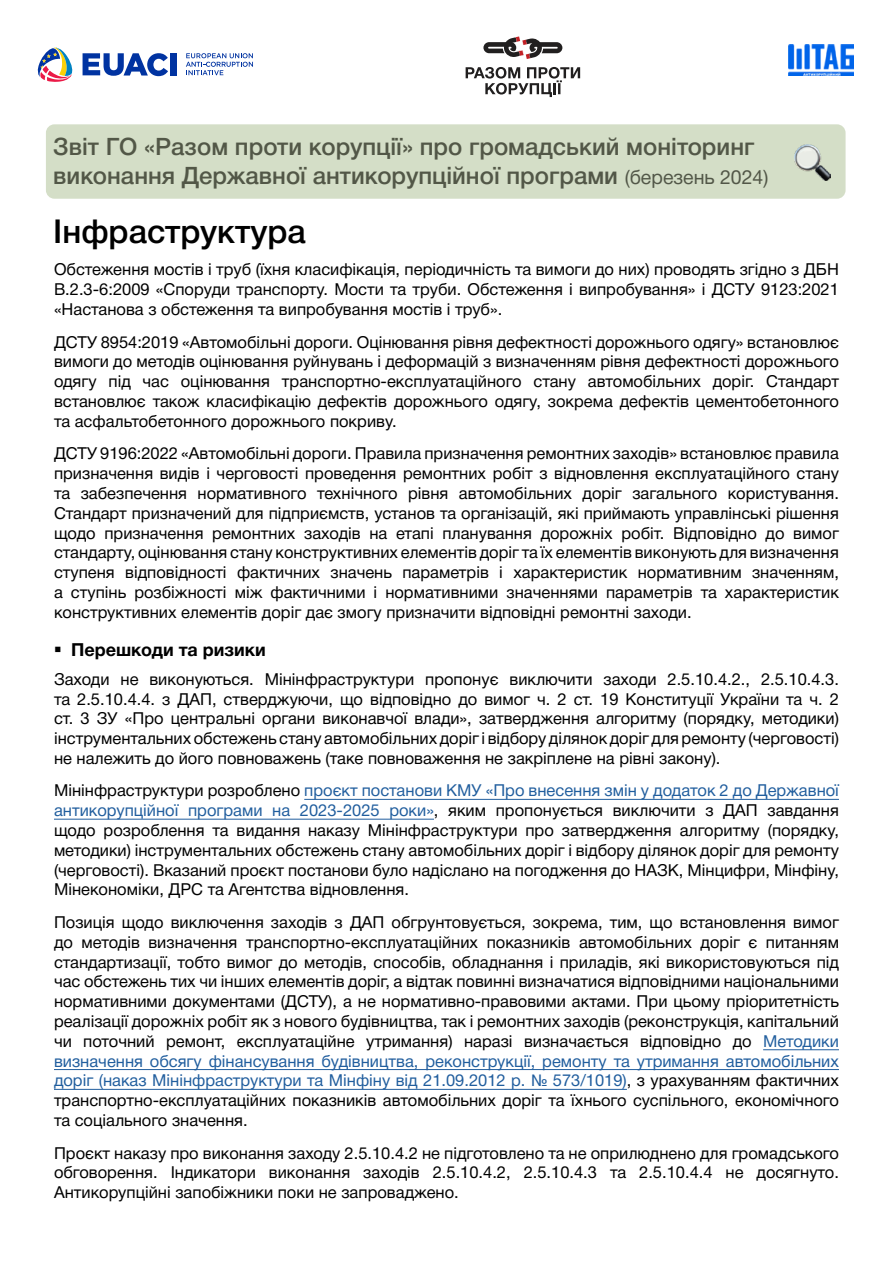
<style>
.page{position:relative;width:893px;height:1263px;background:#fff}
.page>*{position:absolute;margin:0;border:0;box-sizing:border-box;transform-origin:0 0}
.t1{font:500 33px "Helvetica Neue Cyr";color:#000}
.t2{font:500 24px/28.8px "Helvetica Neue Cyr";color:#525747}
.t3{font:700 18px "Helvetica Neue Cyr";color:#000}
.t4{font:16.5px/19.8px "Helvetica Neue Cyr";color:#000;text-align:justify}
.s1{font-weight:400;font-size:19.5px;color:#525748}
.s2{color:#215e9e}
</style>
<div class="page">
<div style="left:46px;top:124px;width:799px;height:75px;background:#d4dec7;border-radius:9px"></div>
<svg style="left:483px;top:36px;width:79px;height:23px"></svg>
<svg style="left:466px;top:67px;width:114px;height:30px"></svg>
<svg style="left:186px;top:53px;width:67px;height:22px"></svg>
<svg style="left:37px;top:47px;width:36px;height:35px"></svg>
<svg style="left:83px;top:53px;width:85px;height:23px"></svg>
<div style="left:170px;top:53px;width:6px;height:22px;background:#0033a1"></div>
<img style="left:789px;top:45px;width:65px;height:31px">
<img style="left:794px;top:144px;width:36px;height:36px">
<hr style="left:304px;top:799px;width:535px;height:1px;background:#215e9e">
<hr style="left:54px;top:819px;width:380px;height:1px;background:#215e9e">
<hr style="left:763px;top:1049px;width:76px;height:1px;background:#215e9e">
<hr style="left:54px;top:1069px;width:785px;height:1px;background:#215e9e">
<hr style="left:54px;top:1089px;width:573px;height:1px;background:#215e9e">
<h2 class="t2" style="left:53px;top:133px;width:717px">Звіт ГО «Разом проти корупції» про громадський моніторинг виконання Державної антикорупційної програми <span class="s1">(березень 2024)</span></h2>
<h1 class="t1" style="left:53px;top:213px;width:254px">Інфраструктура</h1>
<p class="t4" style="left:54px;top:260px;width:786px">Обстеження мостів і труб (їхня класифікація, періодичність та вимоги до них) проводять згідно з ДБН В.2.3-6:2009 «Споруди транспорту. Мости та труби. Обстеження і випробування» і ДСТУ 9123:2021 «Настанова з обстеження та випробування мостів і труб».</p>
<p class="t4" style="left:54px;top:332px;width:786px">ДСТУ 8954:2019 «Автомобільні дороги. Оцінювання рівня дефектності дорожнього одягу» встановлює вимоги до методів оцінювання руйнувань і деформацій з визначенням рівня дефектності дорожнього одягу під час оцінювання транспортно-експлуатаційного стану автомобільних доріг. Стандарт встановлює також класифікацію дефектів дорожнього одягу, зокрема дефектів цементобетонного та асфальтобетонного дорожнього покриву.</p>
<p class="t4" style="left:54px;top:444px;width:786px">ДСТУ 9196:2022 «Автомобільні дороги. Правила призначення ремонтних заходів» встановлює правила призначення видів і черговості проведення ремонтних робіт з відновлення експлуатаційного стану та забезпечення нормативного технічного рівня автомобільних доріг загального користування.<br>Стандарт призначений для підприємств, установ та організацій, які приймають управлінські рішення щодо призначення ремонтних заходів на етапі планування дорожніх робіт. Відповідно до вимог стандарту, оцінювання стану конструктивних елементів доріг та їх елементів виконують для визначення ступеня відповідності фактичних значень параметрів і характеристик нормативним значенням, а ступінь розбіжності між фактичними і нормативними значеннями параметрів та характеристик конструктивних елементів доріг дає змогу призначити відповідні ремонтні заходи.</p>
<p class="t3" style="left:71px;top:640px;width:196px">Перешкоди та ризики</p>
<p class="t4" style="left:54px;top:669px;width:786px">Заходи не виконуються. Мінінфраструктури пропонує виключити заходи 2.5.10.4.2., 2.5.10.4.3. та 2.5.10.4.4. з ДАП, стверджуючи, що відповідно до вимог ч. 2 ст. 19 Конституції України та ч. 2 ст. 3 ЗУ «Про центральні органи виконавчої влади», затвердження алгоритму (порядку, методики) інструментальних обстежень стану автомобільних доріг і відбору ділянок доріг для ремонту (черговості) не належить до його повноважень (таке повноваження не закріплене на рівні закону).</p>
<p class="t4" style="left:54px;top:781px;width:786px">Мінінфраструктури розроблено <span class="s2">проєкт постанови КМУ «Про внесення змін у додаток 2 до Державної антикорупційної програми на 2023-2025 роки»</span>, яким пропонується виключити з ДАП завдання щодо розроблення та видання наказу Мінінфраструктури про затвердження алгоритму (порядку, методики) інструментальних обстежень стану автомобільних доріг і відбору ділянок доріг для ремонту (черговості). Вказаний проєкт постанови було надіслано на погодження до НАЗК, Мінцифри, Мінфіну, Мінекономіки, ДРС та Агентства відновлення.</p>
<p class="t4" style="left:54px;top:912px;width:786px">Позиція щодо виключення заходів з ДАП обгрунтовується, зокрема, тим, що встановлення вимог до методів визначення транспортно-експлуатаційних показників автомобільних доріг є питанням стандартизації, тобто вимог до методів, способів, обладнання і приладів, які використовуються під час обстежень тих чи інших елементів доріг, а відтак повинні визначатися відповідними національними нормативними документами (ДСТУ), а не нормативно-правовими актами. При цьому пріоритетність реалізації дорожніх робіт як з нового будівництва, так і ремонтних заходів (реконструкція, капітальний чи поточний ремонт, експлуатаційне утримання) наразі визначається відповідно до <span class="s2">Методики визначення обсягу фінансування будівництва, реконструкції, ремонту та утримання автомобільних доріг (наказ Мінінфраструктури та Мінфіну від 21.09.2012 р. № 573/1019)</span>, з урахуванням фактичних транспортно-експлуатаційних показників автомобільних доріг та їхнього суспільного, економічного та соціального значення.</p>
<p class="t4" style="left:54px;top:1143px;width:786px">Проєкт наказу про виконання заходу 2.5.10.4.2 не підготовлено та не оприлюднено для громадського обговорення. Індикатори виконання заходів 2.5.10.4.2, 2.5.10.4.3 та 2.5.10.4.4 не досягнуто.<br>Антикорупційні запобіжники поки не запроваджено.</p>
</div>
